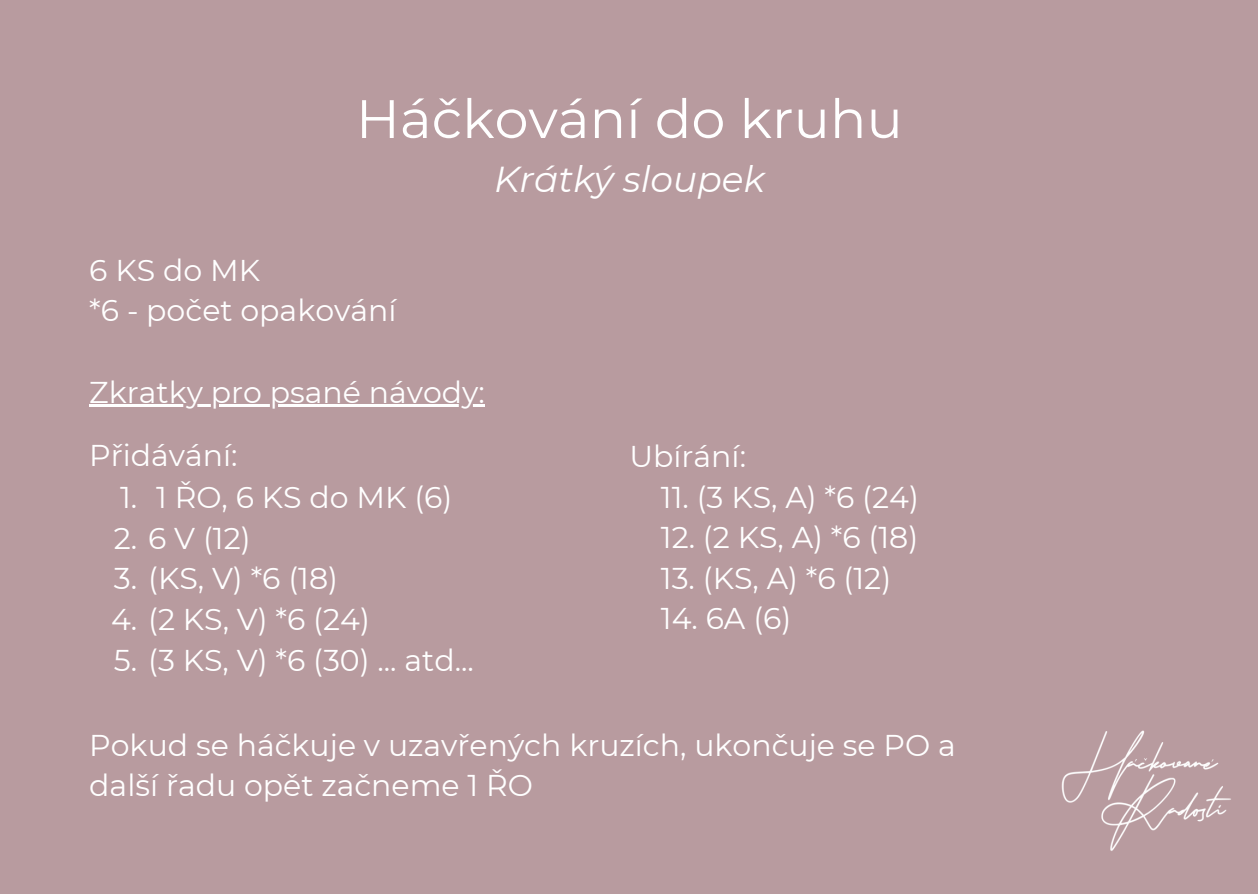
<style>
.page{position:relative;width:1258px;height:894px;background:#fff}
.page>*{position:absolute;margin:0;border:0;box-sizing:border-box;transform-origin:0 0}
.t1{font:54px "Montserrat";color:#fff}
.t2{font:italic 36px "Montserrat";color:#fff}
.t3{font:30px/40.5px "Montserrat";color:#fff}
</style>
<div class="page">
<div style="left:0;top:0;width:1258px;height:893px;background:#b89b9f"></div>
<img style="left:1061px;top:730px;width:170px;height:121px">
<hr style="left:89px;top:404px;width:396px;height:3px;background:#fff">
<p class="t1" style="left:356px;top:86px;width:548px">Háčkování do kruhu</p>
<p class="t2" style="left:494px;top:157px;width:272px">Krátký sloupek</p>
<p class="t3" style="left:89px;top:250px;width:172px">6 KS do MK</p>
<p class="t3" style="left:89px;top:290px;width:309px">*6 - počet opakování</p>
<p class="t3" style="left:89px;top:371px;width:397px">Zkratky pro psané návody:</p>
<p class="t3" style="left:89px;top:434px;width:150px">Přidávání:</p>
<p class="t3" style="left:120px;top:477px;width:334px">1. 1 ŘO, 6 KS do MK (6)</p>
<p class="t3" style="left:114px;top:517px;width:138px">2. 6 V (12)</p>
<p class="t3" style="left:114px;top:558px;width:226px">3. (KS, V) *6 (18)</p>
<p class="t3" style="left:111px;top:598px;width:260px">4. (2 KS, V) *6 (24)</p>
<p class="t3" style="left:114px;top:639px;width:361px">5. (3 KS, V) *6 (30) ... atd...</p>
<p class="t3" style="left:629px;top:436px;width:118px">Ubírání:</p>
<p class="t3" style="left:661px;top:476px;width:259px">11. (3 KS, A) *6 (24)</p>
<p class="t3" style="left:661px;top:517px;width:259px">12. (2 KS, A) *6 (18)</p>
<p class="t3" style="left:661px;top:557px;width:232px">13. (KS, A) *6 (12)</p>
<p class="t3" style="left:661px;top:598px;width:132px">14. 6A (6)</p>
<p class="t3" style="left:89px;top:724px;width:868px">Pokud se háčkuje v uzavřených kruzích, ukončuje se PO a další řadu opět začneme 1 ŘO</p>
</div>
